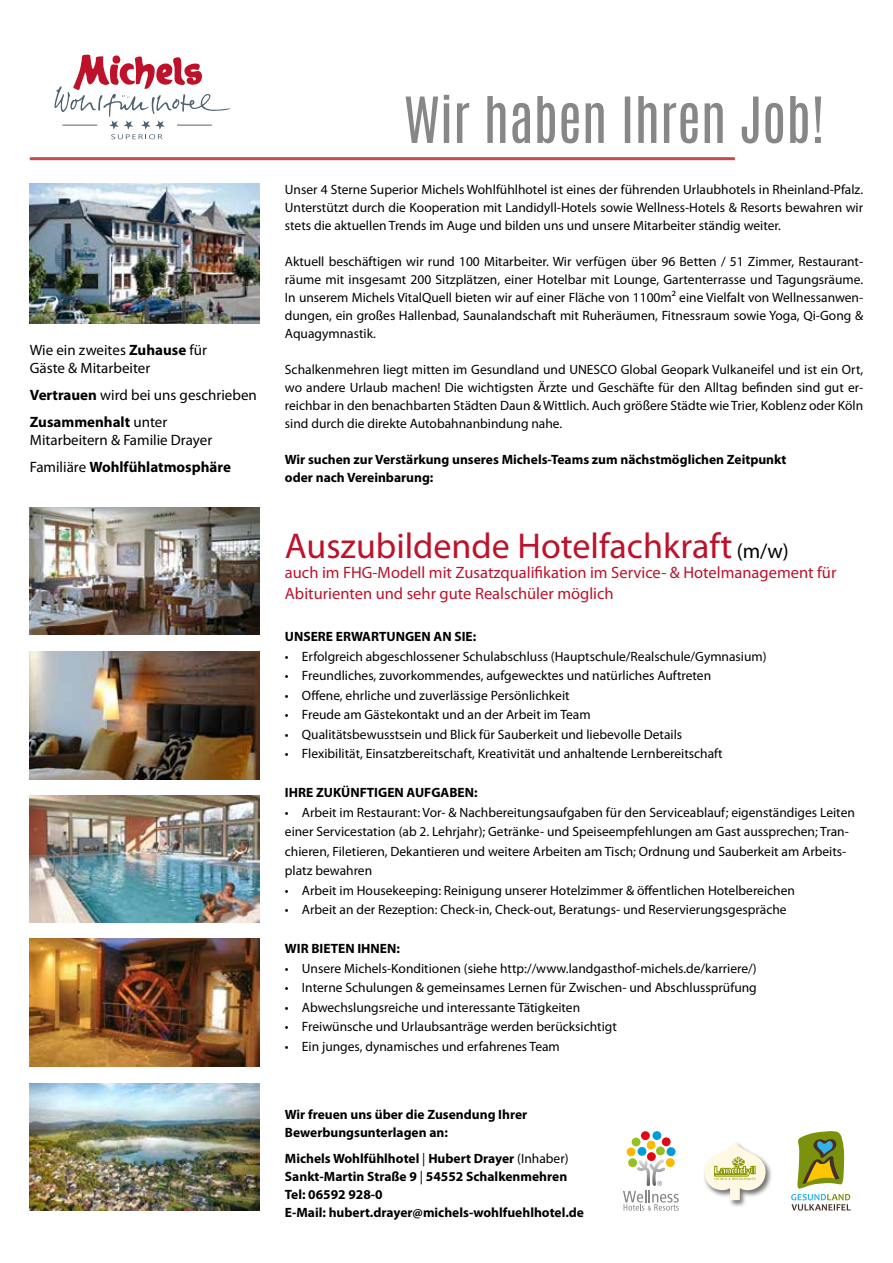
<style>
.page{position:relative;width:893px;height:1263px;background:#fff}
.page>*{position:absolute;margin:0;border:0;box-sizing:border-box;transform-origin:0 0}
.t1{font:36px "Myriad Pro";color:#bd122a}
.t2{font:16.5px/21.6px "Myriad Pro";color:#bd122a}
.t3{font:15px/27px "Myriad Pro";color:#000}
.t4{font:13.5px/18px "Myriad Pro";color:#000;text-align:justify}
.t5{font:700 13.5px/18px "Myriad Pro";color:#000}
.s1{font-weight:700}
.s2{font-size:21px;color:#000}
.s3{font-weight:400}
</style>
<div class="page">
<img style="left:30px;top:184px;width:229px;height:140px">
<img style="left:30px;top:507px;width:229px;height:128px">
<img style="left:30px;top:795px;width:229px;height:128px">
<img style="left:30px;top:652px;width:229px;height:127px">
<img style="left:30px;top:939px;width:229px;height:127px">
<hr style="left:30px;top:157px;width:705px;height:3px;background:#ca4a47">
<svg style="left:406px;top:95px;width:415px;height:48px"></svg>
<svg style="left:54px;top:55px;width:176px;height:84px"></svg>
<hr style="left:62px;top:125px;width:35px;height:1px;background:#4d6172">
<hr style="left:177px;top:125px;width:35px;height:1px;background:#4d6172">
<div style="left:703px;top:1140px;width:70px;height:67px;background:#000;opacity:.55"></div>
<svg style="left:704px;top:1141px;width:62px;height:59px"></svg>
<div style="left:667px;top:1147px;width:8px;height:9px;background:#009ed4;border-radius:50%"></div>
<div style="left:662px;top:1137px;width:9px;height:9px;background:#e30613;border-radius:50%"></div>
<div style="left:652px;top:1131px;width:9px;height:9px;background:#009ed4;border-radius:50%"></div>
<div style="left:641px;top:1131px;width:9px;height:9px;background:#e30613;border-radius:50%"></div>
<div style="left:632px;top:1137px;width:8px;height:9px;background:#95c11f;border-radius:50%"></div>
<div style="left:627px;top:1147px;width:8px;height:9px;background:#fbba00;border-radius:50%"></div>
<div style="left:638px;top:1147px;width:8px;height:9px;background:#009ed4;border-radius:50%"></div>
<div style="left:647px;top:1141px;width:8px;height:8px;background:#fbba00;border-radius:50%"></div>
<div style="left:647px;top:1152px;width:9px;height:9px;background:#e30613;border-radius:50%"></div>
<div style="left:656px;top:1146px;width:9px;height:9px;background:#95c11f;border-radius:50%"></div>
<svg style="left:623px;top:1159px;width:56px;height:51px"></svg>
<svg style="left:791px;top:1131px;width:60px;height:79px"></svg>
<img style="left:30px;top:1083px;width:229px;height:127px">
<p class="t3" style="left:30px;top:341px;width:179px;line-height:18px">Wie ein zweites <span class="s1">Zuhause</span> für<br>Gäste &amp; Mitarbeiter</p>
<p class="t3" style="left:30px;top:381px;width:229px"><span class="s1">Vertrauen</span> wird bei uns geschrieben<br><span class="s1">Zusammenhalt</span> unter</p>
<p class="t3" style="left:30px;top:426px;width:203px">Mitarbeitern &amp; Familie Drayer<br>Familiäre <span class="s1">Wohlfühlatmosphäre</span></p>
<p class="t4" style="left:285px;top:180px;width:580px">Unser 4 Sterne Superior Michels Wohlfühlhotel ist eines der führenden Urlaubhotels in Rheinland-Pfalz.<br>Unterstützt durch die Kooperation mit Landidyll-Hotels sowie Wellness-Hotels &amp; Resorts bewahren wir stets die aktuellen Trends im Auge und bilden uns und unsere Mitarbeiter ständig weiter.</p>
<p class="t4" style="left:285px;top:252px;width:580px">Aktuell beschäftigen wir rund 100 Mitarbeiter. Wir verfügen über 96 Betten / 51 Zimmer, Restaurant&shy;räume mit insgesamt 200 Sitzplätzen, einer Hotelbar mit Lounge, Gartenterrasse und Tagungsräume.<br>In unserem Michels VitalQuell bieten wir auf einer Fläche von 1100m² eine Vielfalt von Wellnessanwen&shy;dungen, ein großes Hallenbad, Saunalandschaft mit Ruheräumen, Fitnessraum sowie Yoga, Qi-Gong &amp; Aquagymnastik.</p>
<p class="t4" style="left:285px;top:360px;width:580px">Schalkenmehren liegt mitten im Gesundland und UNESCO Global Geopark Vulkaneifel und ist ein Ort, wo andere Urlaub machen! Die wichtigsten Ärzte und Geschäfte für den Alltag befinden sind gut er&shy;reichbar in den benachbarten Städten Daun &amp; Wittlich. Auch größere Städte wie Trier, Koblenz oder Köln sind durch die direkte Autobahnanbindung nahe.</p>
<p class="t5" style="left:285px;top:450px;width:503px">Wir suchen zur Verstärkung unseres Michels-Teams zum nächstmöglichen Zeitpunkt oder nach Vereinbarung:</p>
<h1 class="t1" style="left:285px;top:524px;width:505px">Auszubildende Hotelfachkraft <span class="s2">(m/w)</span></h1>
<p class="t2" style="left:285px;top:561px;width:553px">auch im FHG-Modell mit Zusatzqualifikation im Service- &amp; Hotelmanagement für<br>Abiturienten und sehr gute Realschüler möglich</p>
<p class="t5" style="left:285px;top:627px;width:193px">UNSERE ERWARTUNGEN AN SIE:</p>
<p class="t4" style="left:285px;top:647px;width:483px">• Erfolgreich abgeschlossener Schulabschluss (Hauptschule/Realschule/Gymnasium)</p>
<p class="t4" style="left:285px;top:666px;width:428px">• Freundliches, zuvorkommendes, aufgewecktes und natürliches Auftreten</p>
<p class="t4" style="left:285px;top:686px;width:286px">• Offene, ehrliche und zuverlässige Persönlichkeit</p>
<p class="t4" style="left:285px;top:705px;width:307px">• Freude am Gästekontakt und an der Arbeit im Team</p>
<p class="t4" style="left:285px;top:725px;width:399px">• Qualitätsbewusstsein und Blick für Sauberkeit und liebevolle Details</p>
<p class="t4" style="left:285px;top:744px;width:439px">• Flexibilität, Einsatzbereitschaft, Kreativität und anhaltende Lernbereitschaft</p>
<p class="t5" style="left:285px;top:783px;width:194px">IHRE ZUKÜNFTIGEN AUFGABEN:</p>
<p class="t4" style="left:285px;top:802px;width:571px;line-height:19.5px;text-align:left">• Arbeit im Restaurant: Vor- &amp; Nachbereitungsaufgaben für den Serviceablauf; eigenständiges Leiten einer Servicestation (ab 2. Lehrjahr); Getränke- und Speiseempfehlungen am Gast aussprechen; Tran&shy;chieren, Filetieren, Dekantieren und weitere Arbeiten am Tisch; Ordnung und Sauberkeit am Arbeits&shy;platz bewahren</p>
<p class="t4" style="left:285px;top:881px;width:512px">• Arbeit im Housekeeping: Reinigung unserer Hotelzimmer &amp; öffentlichen Hotelbereichen</p>
<p class="t4" style="left:285px;top:900px;width:503px">• Arbeit an der Rezeption: Check-in, Check-out, Beratungs- und Reservierungsgespräche</p>
<p class="t5" style="left:285px;top:939px;width:116px">WIR BIETEN IHNEN:</p>
<p class="t4" style="left:285px;top:959px;width:473px">• Unsere Michels-Konditionen (siehe http://www.landgasthof-michels.de/karriere/)</p>
<p class="t4" style="left:285px;top:978px;width:473px">• Interne Schulungen &amp; gemeinsames Lernen für Zwischen- und Abschlussprüfung</p>
<p class="t4" style="left:285px;top:998px;width:297px">• Abwechslungsreiche und interessante Tätigkeiten</p>
<p class="t4" style="left:285px;top:1017px;width:333px">• Freiwünsche und Urlaubsanträge werden berücksichtigt</p>
<p class="t4" style="left:285px;top:1037px;width:276px">• Ein junges, dynamisches und erfahrenes Team</p>
<p class="t5" style="left:285px;top:1105px;width:244px">Wir freuen uns über die Zusendung Ihrer<br>Bewerbungsunterlagen an:</p>
<p class="t5" style="left:285px;top:1148px;width:301px">Michels Wohlfühlhotel <span class="s3">|</span> Hubert Drayer <span class="s3">(Inhaber)<br></span>Sankt-Martin Straße 9 <span class="s3">|</span> 54552 Schalkenmehren Tel: 06592 928-0<br>E-Mail: hubert.drayer@michels-wohlfuehlhotel.de</p>
</div>
